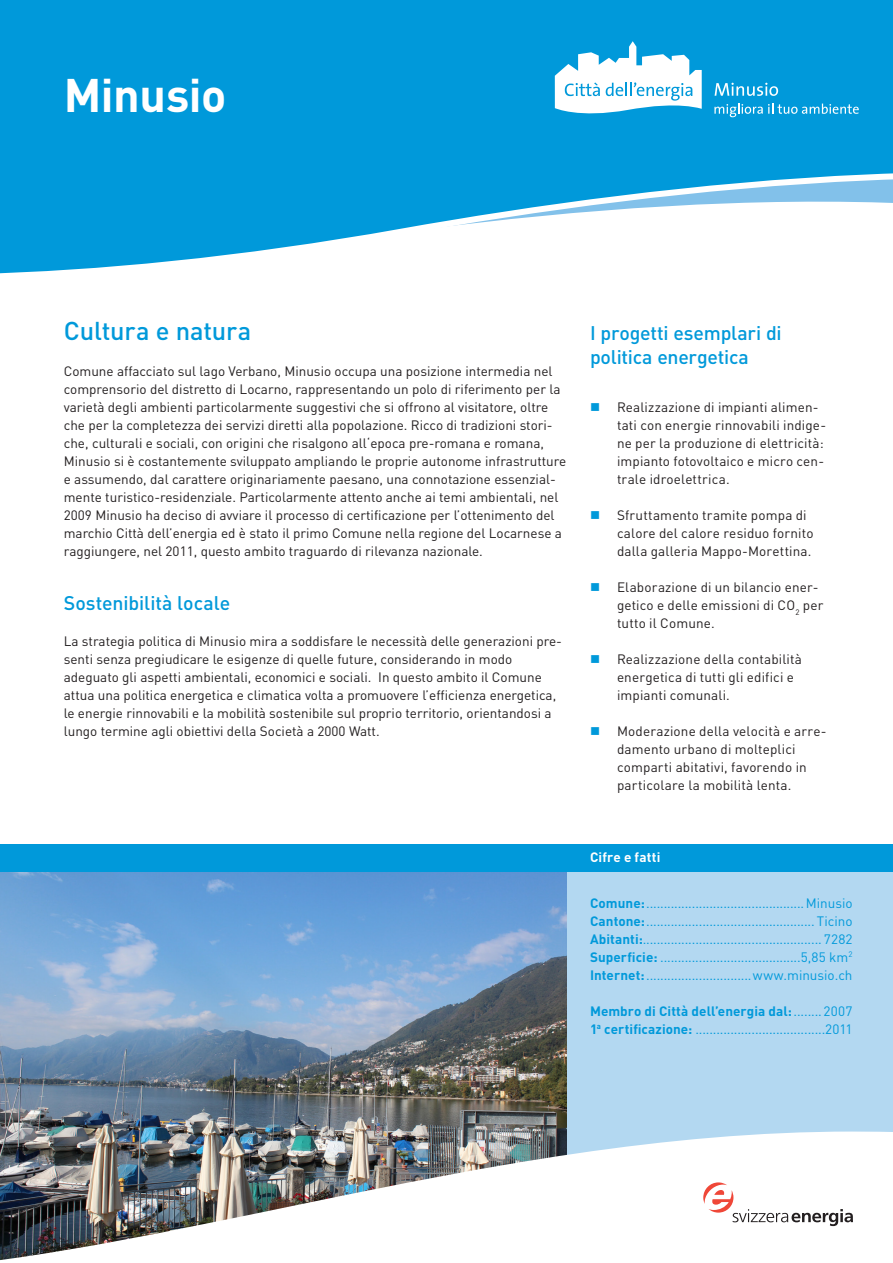
<style>
.page{position:relative;width:893px;height:1263px;background:#fff}
.page>*{position:absolute;margin:0;border:0;box-sizing:border-box;transform-origin:0 0}
.t1{font:700 46.5px "DIN Pro";letter-spacing:-.01em;color:#fff}
.Titel_Frontseite_gro{font:500 25.5px "DIN Pro";letter-spacing:-.005em;color:#0099da}
.Untertitel_Frontseit{font:500 19.5px/23.4px "DIN Pro";letter-spacing:-.015em;color:#0099da}
.Fliesstext_Frontseit{font:500 19.5px "DIN Pro";color:#0099da}
.Fliesstext_Frontseit-2{font:13.5px/18px "DIN Pro";color:#231f20}
.Daten_und_Fakten{font:13.5px/18px "DIN Pro";color:#0099da;text-align:justify}
.Daten_und_Fakten-2{font:700 13.5px "DIN Pro";letter-spacing:.005em;color:#0099da}
.Titel_Daten_und_Fakt{font:700 13.5px "DIN Pro";letter-spacing:.015em;color:#fff}
.s1{font-weight:700}
.s2{font-weight:400}
</style>
<div class="page">
<svg style="left:0;top:0;width:893px;height:274px"></svg>
<div style="left:0;top:844px;width:893px;height:419px;background:#b3d8f1"></div>
<img style="left:0;top:871px;width:567px;height:260px">
<img style="left:0;top:1131px;width:893px;height:132px">
<svg style="left:703px;top:1182px;width:150px;height:44px;background:#ede5e4"></svg>
<svg style="left:714px;top:104px;width:145px;height:13px;background:#38afe2"></svg>
<svg style="left:715px;top:83px;width:63px;height:13px"></svg>
<svg style="left:555px;top:41px;width:147px;height:78px"></svg>
<div style="left:0;top:844px;width:893px;height:27px;background:#0099da"></div>
<p class="t1" style="left:64px;top:64px;width:164px">Minusio</p>
<p class="Titel_Frontseite_gro" style="left:64px;top:314px;width:189px">Cultura e natura</p>
<p class="Fliesstext_Frontseit-2" style="left:64px;top:362px;width:504px">Comune affacciato sul lago Verbano, Minusio occupa una posizione intermedia nel comprensorio del distretto di Locarno, rappresentando un polo di riferimento per la varietà degli ambienti particolarmente suggestivi che si offrono al visitatore, oltre che per la completezza dei servizi diretti alla popolazione. Ricco di tradizioni stori&shy;che, culturali e sociali, con origini che risalgono all‘epoca pre-romana e romana, Minusio si è costantemente sviluppato ampliando le proprie autonome infrastrutture e assumendo, dal carattere originariamente paesano, una connotazione essenzial&shy;mente turistico-residenziale. Particolarmente attento anche ai temi ambientali, nel 2009 Minusio ha deciso di avviare il processo di certificazione per l’ottenimento del marchio Città dell’energia ed è stato il primo Comune nella regione del Locarnese a raggiungere, nel 2011, questo ambito traguardo di rilevanza nazionale.</p>
<p class="Fliesstext_Frontseit" style="left:64px;top:590px;width:168px">Sostenibilità locale</p>
<p class="Fliesstext_Frontseit-2" style="left:64px;top:632px;width:500px">La strategia politica di Minusio mira a soddisfare le necessità delle generazioni pre&shy;senti senza pregiudicare le esigenze di quelle future, considerando in modo adeguato gli aspetti ambientali, economici e sociali. In questo ambito il Comune attua una politica energetica e climatica volta a promuovere l’efficienza energetica, le energie rinnovabili e la mobilità sostenibile sul proprio territorio, orientandosi a lungo termine agli obiettivi della Società a 2000 Watt.</p>
<p class="Untertitel_Frontseit" style="left:590px;top:321px;width:193px">I progetti esemplari di politica energetica</p>
<p class="Fliesstext_Frontseit-2" style="left:617px;top:398px;width:211px">Realizzazione di impianti alimen&shy;tati con energie rinnovabili indige&shy;ne per la produzione di elettricità: impianto fotovoltaico e micro cen&shy;trale idroelettrica.</p>
<p class="Fliesstext_Frontseit-2" style="left:617px;top:506px;width:198px">Sfruttamento tramite pompa di calore del calore residuo fornito dalla galleria Mappo-Morettina.</p>
<p class="Fliesstext_Frontseit-2" style="left:617px;top:578px;width:208px">Elaborazione di un bilancio ener&shy;getico e delle emissioni di CO<sub>2</sub> per tutto il Comune.</p>
<p class="Fliesstext_Frontseit-2" style="left:617px;top:650px;width:187px">Realizzazione della contabilità energetica di tutti gli edifici e impianti comunali.</p>
<p class="Fliesstext_Frontseit-2" style="left:617px;top:722px;width:211px">Moderazione della velocità e arre&shy;damento urbano di molteplici comparti abitativi, favorendo in particolare la mobilità lenta.</p>
<p class="Titel_Daten_und_Fakt" style="left:590px;top:848px;width:72px">Cifre e fatti</p>
<p class="Daten_und_Fakten" style="left:590px;top:893px;width:264px"><span class="s1">Comune:</span>.............................................Minusio <span class="s1">Cantone:</span>................................................ Ticino <span class="s1">Abitanti:</span>................................................... 7282<br><span class="s1">Superficie:</span> ........................................5,85 km<sup>2<br></sup><span class="s1">Internet:</span>..............................www.minusio.ch</p>
<p class="Daten_und_Fakten-2" style="left:590px;top:1002px;width:264px">Membro di Città dell’energia dal:<span class="s2">........ 2007</span></p>
<p class="Daten_und_Fakten" style="left:590px;top:1019px;width:264px"><span class="s1">1</span><sup>a</sup> <span class="s1">certificazione:</span> .....................................2011</p>
</div>
